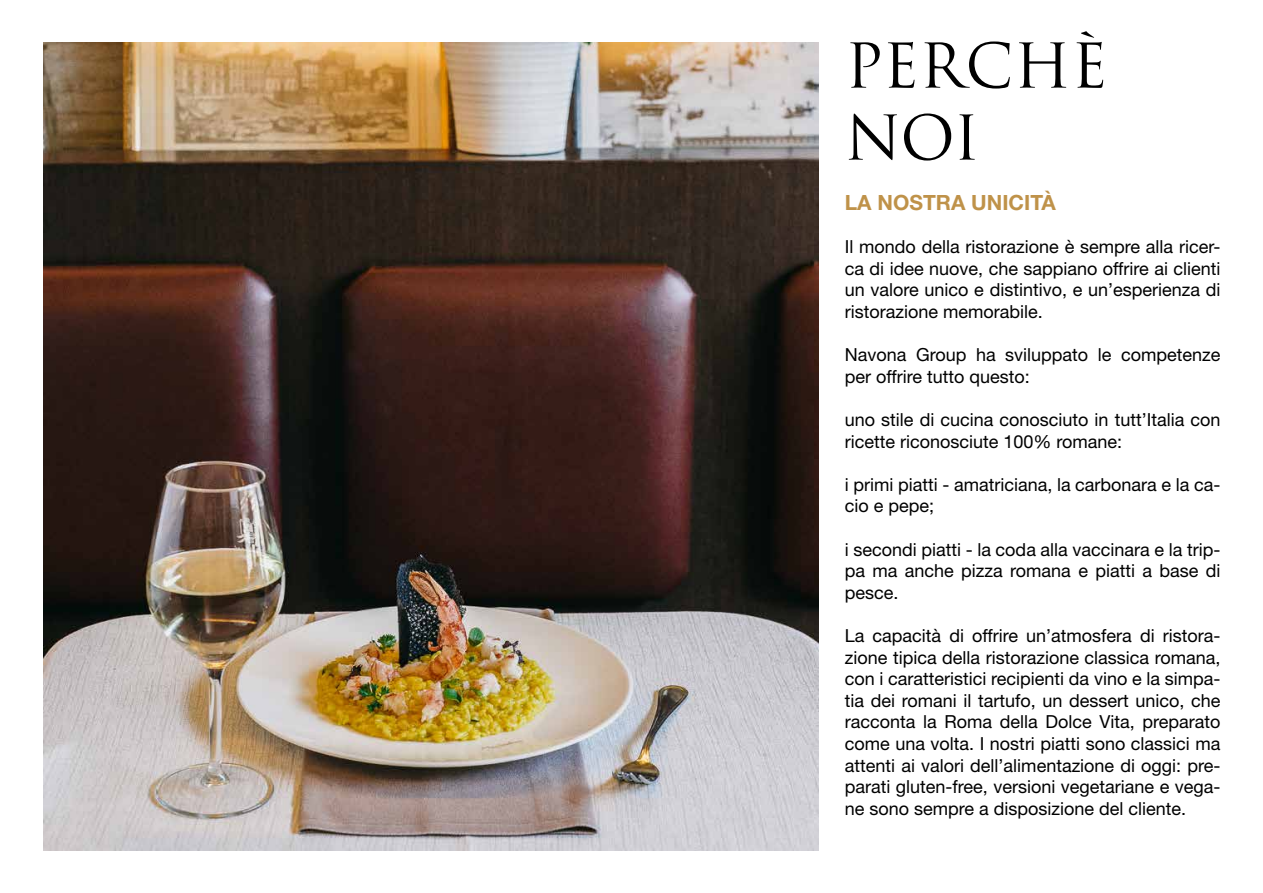
<style>
.page{position:relative;width:1263px;height:893px;background:#fff}
.page>*{position:absolute;margin:0;border:0;box-sizing:border-box;transform-origin:0 0}
.t1{font:60px/72px "Trajan Pro";color:#000}
.t2{font:700 21px "Helvetica Neue LT Std";color:#bf9249}
.t3{font:18px/21.6px "Helvetica Neue LT Std";color:#000;text-align:justify}
</style>
<div class="page">
<img style="left:43px;top:43px;width:776px;height:807px">
<h1 class="t1" style="left:845px;top:29px;width:264px">PERCHÈ<br>NOI</h1>
<p class="t2" style="left:845px;top:189px;width:213px">LA NOSTRA UNICITÀ</p>
<p class="t3" style="left:845px;top:236px;width:377px">Il mondo della ristorazione è sempre alla ricer&shy;ca di idee nuove, che sappiano offrire ai clienti un valore unico e distintivo, e un’esperienza di ristorazione memorabile.</p>
<p class="t3" style="left:845px;top:344px;width:377px">Navona Group ha sviluppato le competenze per offrire tutto questo:</p>
<p class="t3" style="left:845px;top:408px;width:377px">uno stile di cucina conosciuto in tutt’Italia con ricette riconosciute 100% romane:</p>
<p class="t3" style="left:845px;top:473px;width:377px">i primi piatti - amatriciana, la carbonara e la ca&shy;cio e pepe;</p>
<p class="t3" style="left:845px;top:538px;width:377px">i secondi piatti - la coda alla vaccinara e la trip&shy;pa ma anche pizza romana e piatti a base di pesce.</p>
<p class="t3" style="left:845px;top:624px;width:377px">La capacità di offrire un’atmosfera di ristora&shy;zione tipica della ristorazione classica romana, con i caratteristici recipienti da vino e la simpa&shy;tia dei romani il tartufo, un dessert unico, che racconta la Roma della Dolce Vita, preparato come una volta. I nostri piatti sono classici ma attenti ai valori dell’alimentazione di oggi: pre&shy;parati gluten-free, versioni vegetariane e vega&shy;ne sono sempre a disposizione del cliente.</p>
</div>
